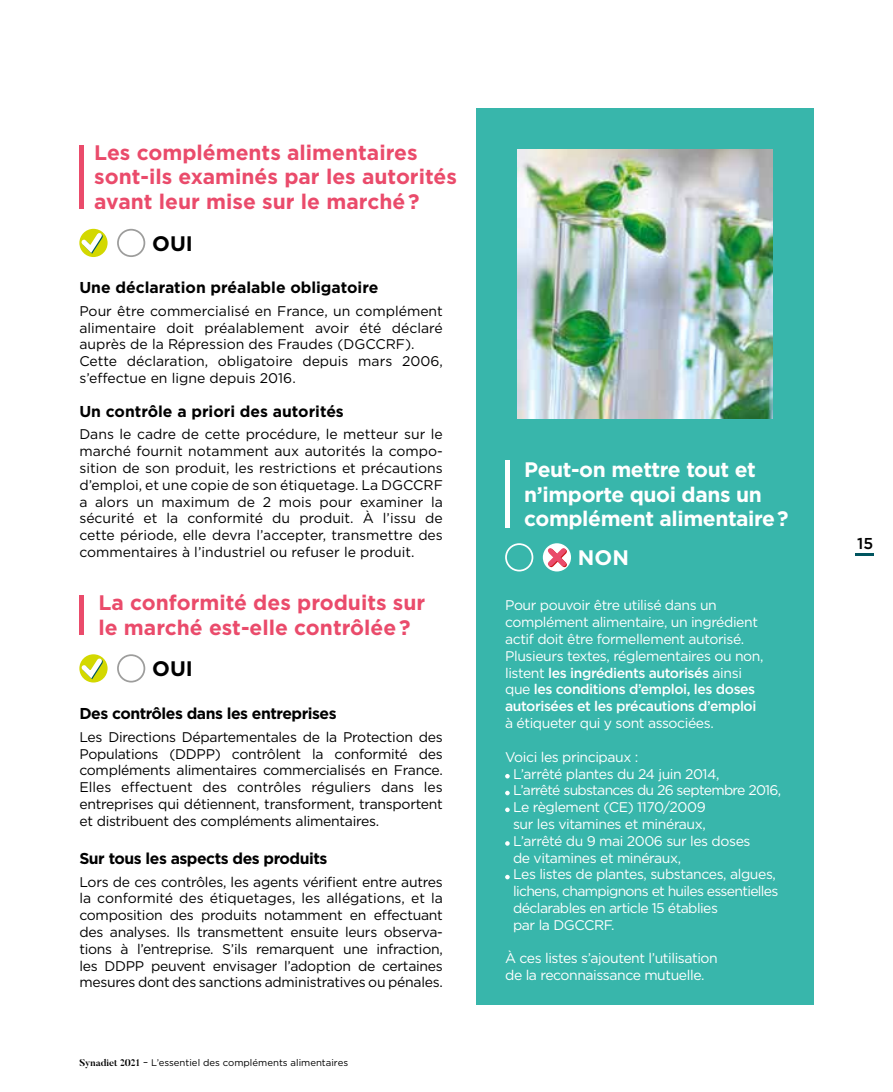
<style>
.page{position:relative;width:893px;height:1092px;background:#fff}
.page>*{position:absolute;margin:0;border:0;box-sizing:border-box;transform-origin:0 0}
.t1{font:700 21px/24.5px "Gotham";color:#ea4b6b}
.t2{font:700 21px/24.5px "Gotham";letter-spacing:-.02em;color:#fff}
.t3{font:700 21px "Gotham";color:#000}
.t4{font:700 15.75px "Gotham";letter-spacing:-.015em;color:#000}
.t5{font:500 15.75px "Gotham";color:#000}
.t6{font:14px/16.8px "Gotham";color:#000;text-align:justify}
.t7{font:14px/16.8px "Gotham";letter-spacing:-.03em;color:#fff}
.t8{font:9.62px "Gotham";color:#000}
.s1{font-family:"Butler";font-weight:700}
.s2{font-family:"Poppins"}
.s3{font-weight:500}
</style>
<div class="page">
<div style="left:476px;top:108px;width:338px;height:896px;background:#38b6ab"></div>
<svg style="left:505px;top:774px;width:5px;height:4px"></svg>
<svg style="left:505px;top:790px;width:5px;height:5px"></svg>
<svg style="left:505px;top:807px;width:5px;height:5px"></svg>
<svg style="left:505px;top:841px;width:5px;height:4px"></svg>
<svg style="left:505px;top:874px;width:5px;height:5px"></svg>
<div style="left:79px;top:145px;width:5px;height:64px;background:#ea4b6b"></div>
<div style="left:79px;top:595px;width:5px;height:39px;background:#ea4b6b"></div>
<hr style="left:505px;top:460px;width:4px;height:67px;background:#fff">
<svg style="left:79px;top:228px;width:28px;height:29px"></svg>
<div style="left:117px;top:229px;width:28px;height:28px;border:2px solid #9d9d9c;border-radius:50%"></div>
<svg style="left:79px;top:654px;width:28px;height:29px"></svg>
<div style="left:117px;top:654px;width:28px;height:28px;border:2px solid #9d9d9c;border-radius:50%"></div>
<div style="left:505px;top:543px;width:28px;height:28px;border:2px solid #fff;border-radius:50%"></div>
<svg style="left:543px;top:543px;width:28px;height:29px"></svg>
<img style="left:517px;top:149px;width:255px;height:269px">
<hr style="left:855px;top:553px;width:18px;height:3px;background:#00555f">
<h1 class="t1" style="left:94px;top:140px;width:364px">Les compléments alimentaires sont-ils examinés par les autorités avant leur mise sur le marché ?</h1>
<h1 class="t3" style="left:152px;top:229px;width:42px">OUI</h1>
<p class="t4" style="left:79px;top:277px;width:300px">Une déclaration préalable obligatoire</p>
<p class="t6" style="left:79px;top:302px;width:365px;text-align:left">Pour être commercialisé en France, un complément alimentaire doit préalablement avoir été déclaré auprès de la Répression des Fraudes (DGCCRF).<br>Cette déclaration, obligatoire depuis mars 2006, s’effectue en ligne depuis 2016.</p>
<p class="t4" style="left:79px;top:400px;width:266px">Un contrôle a priori des autorités</p>
<p class="t6" style="left:79px;top:426px;width:365px">Dans le cadre de cette procédure, le metteur sur le marché fournit notamment aux autorités la compo&shy;sition de son produit, les restrictions et précautions d’emploi, et une copie de son étiquetage. La DGCCRF a alors un maximum de 2 mois pour examiner la sécurité et la conformité du produit. À l’issu de cette période, elle devra l’accepter, transmettre des commentaires à l’industriel ou refuser le produit.</p>
<h1 class="t1" style="left:98px;top:590px;width:328px">La conformité des produits sur le marché est-elle contrôlée ?</h1>
<h1 class="t3" style="left:152px;top:654px;width:42px">OUI</h1>
<p class="t4" style="left:79px;top:703px;width:259px">Des contrôles dans les entreprises</p>
<p class="t6" style="left:79px;top:728px;width:365px">Les Directions Départementales de la Protection des Populations (DDPP) contrôlent la conformité des compléments alimentaires commercialisés en France.<br>Elles effectuent des contrôles réguliers dans les entreprises qui détiennent, transforment, transportent et distribuent des compléments alimentaires.</p>
<p class="t4" style="left:79px;top:847px;width:249px">Sur tous les aspects des produits</p>
<p class="t6" style="left:79px;top:872px;width:365px">Lors de ces contrôles, les agents vérifient entre autres la conformité des étiquetages, les allégations, et la composition des produits notamment en effectuant des analyses. Ils transmettent ensuite leurs observa&shy;tions à l’entreprise. S’ils remarquent une infraction, les DDPP peuvent envisager l’adoption de certaines mesures dont des sanctions administratives ou pénales.</p>
<p class="t8" style="left:79px;top:1056px;width:270px"><span class="s1">Synadiet 2021</span> <span class="s2">-</span> L’essentiel des compléments alimentaires</p>
<h1 class="t2" style="left:524px;top:457px;width:266px">Peut-on mettre tout et n’importe quoi dans un complément alimentaire ?</h1>
<h1 class="t2" style="left:578px;top:545px;width:53px">NON</h1>
<p class="t7" style="left:505px;top:596px;width:260px">Pour pouvoir être utilisé dans un complément alimentaire, un ingrédient actif doit être formellement autorisé.<br>Plusieurs textes, réglementaires ou non, listent <span class="s3">les ingrédients autorisés</span> ainsi que <span class="s3">les conditions d’emploi, les doses autorisées et les précautions d’emploi</span></p>
<p class="t7" style="left:505px;top:714px;width:210px">à étiqueter qui y sont associées.</p>
<p class="t7" style="left:513px;top:748px;width:270px;text-indent:-8px">Voici les principaux :<br>L’arrêté plantes du 24 juin 2014,<br>L’arrêté substances du 26 septembre 2016,<br>Le règlement (CE) 1170/2009<br>sur les vitamines et minéraux,<br>L’arrêté du 9 mai 2006 sur les doses<br>de vitamines et minéraux,<br>Les listes de plantes, substances, algues, lichens, champignons et huiles essentielles déclarables en article 15 établies<br>par la DGCCRF.</p>
<p class="t7" style="left:505px;top:949px;width:214px">À ces listes s’ajoutent l’utilisation de la reconnaissance mutuelle.</p>
<p class="t5" style="left:857px;top:532px;width:18px">15</p>
</div>
